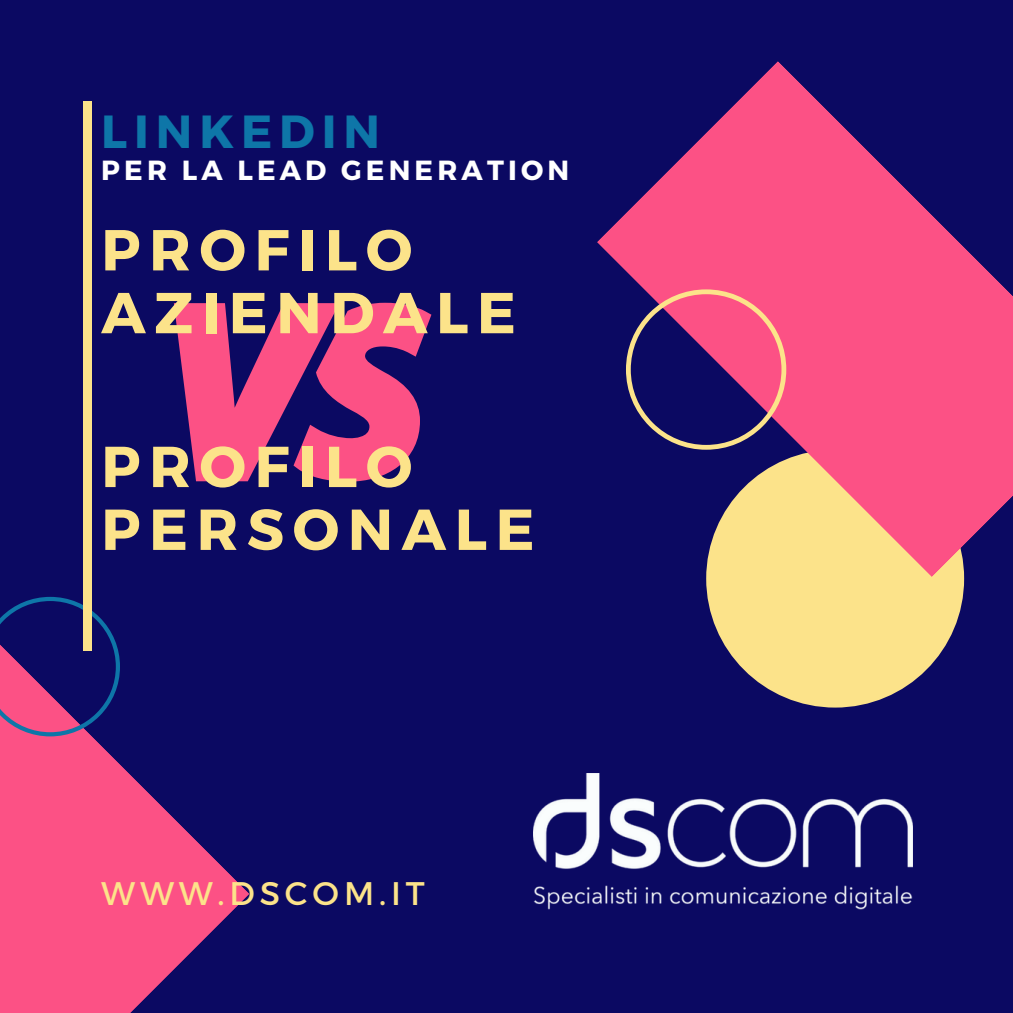
<style>
.page{position:relative;width:1013px;height:1013px;background:#fff}
.page>*{position:absolute;margin:0;border:0;box-sizing:border-box;transform-origin:0 0}
.t1{font:700 57.62px/62.8px "Montserrat";letter-spacing:.15em;color:#fce38a}
.t2{font:700 46.38px "Montserrat";letter-spacing:.15em;color:#0e76a8}
.t3{font:32.62px "Montserrat";letter-spacing:.15em;color:#fce38a}
.t4{font:700 27.62px "Montserrat";letter-spacing:.15em;color:#fff}
</style>
<div class="page">
<div style="left:0;top:0;width:1012px;height:1012px;background:#0b0962"></div>
<svg style="left:0;top:596px;width:249px;height:416px;fill:#fc5185"></svg>
<svg style="left:0;top:597px;width:120px;height:139px"></svg>
<div style="left:706px;top:449px;width:258px;height:258px;background:#fce38a;border-radius:50%"></div>
<svg style="left:597px;top:61px;width:415px;height:516px;fill:#fc5185"></svg>
<svg style="left:626px;top:289px;width:160px;height:161px"></svg>
<div style="left:83px;top:101px;width:9px;height:550px;background:#fce38a"></div>
<img style="left:533px;top:773px;width:379px;height:137px">
<svg style="left:174px;top:303px;width:257px;height:178px"></svg>
<p class="t2" style="left:101px;top:101px;width:280px">LINKEDIN</p>
<p class="t4" style="left:101px;top:153px;width:469px">PER LA LEAD GENERATION</p>
<p class="t1" style="left:101px;top:216px;width:416px">PROFILO<br>AZIENDALE</p>
<p class="t1" style="left:101px;top:432px;width:434px">PROFILO<br>PERSONALE</p>
<p class="t3" style="left:101px;top:872px;width:325px">WWW.DSCOM.IT</p>
</div>
